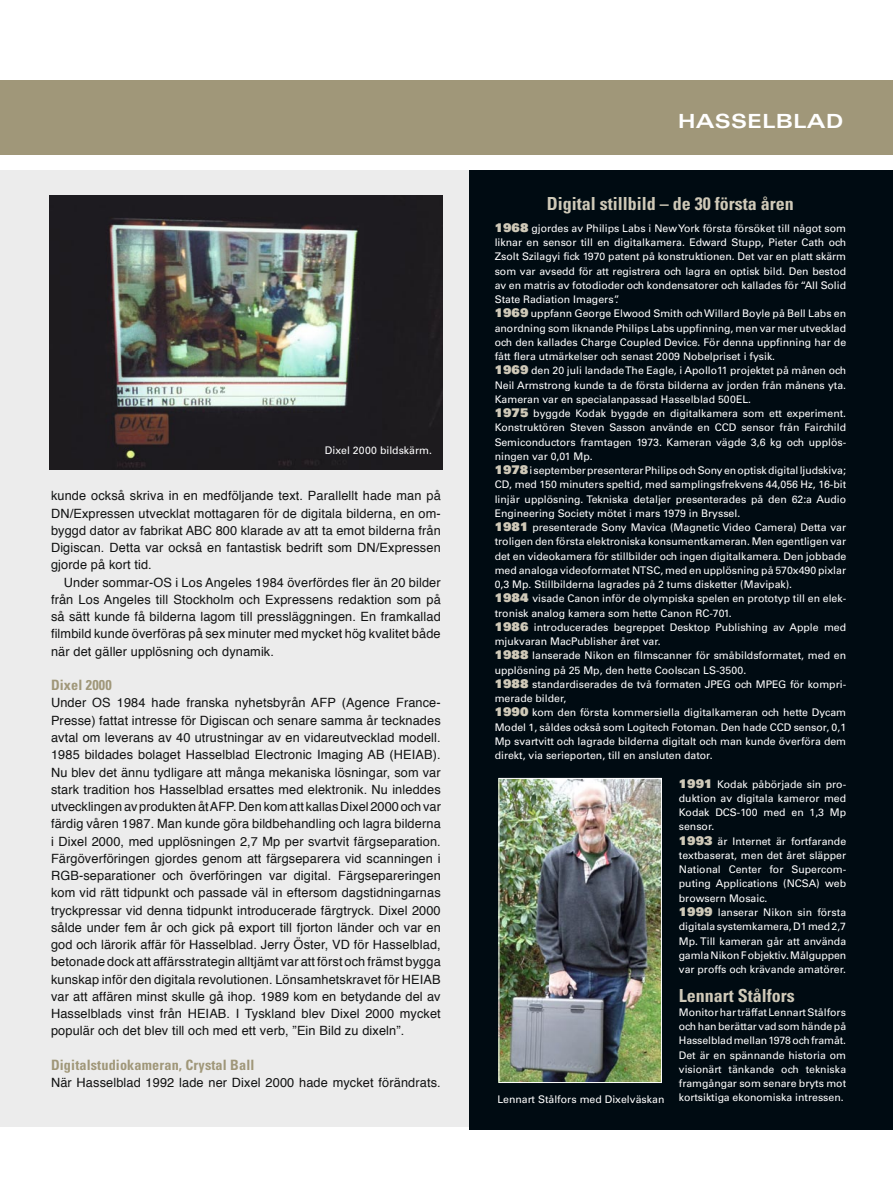
<style>
.page{position:relative;width:893px;height:1191px;background:#fff}
.page>*{position:absolute;margin:0;border:0;box-sizing:border-box;transform-origin:0 0}
.t1{font:700 expanded 19.5px "Univers";letter-spacing:.02em;color:#fff}
.Bildtext{font:700 condensed 18px "Univers";color:#cfc9b8}
.Mellanrubrik{font:700 condensed 14.25px "Univers";letter-spacing:.01em;color:#a09779}
.Bröd{font:12.75px/17.2px "Helvetica";letter-spacing:.01em;color:#111212;text-align:justify}
.Bildtext-2{font:10.5px/14.2px "Univers";color:#fff;text-align:justify}
.s1{font-weight:900;font-size:12px;color:#cfc9b8}
</style>
<div class="page">
<div style="left:0;top:170px;width:893px;height:957px;background:#ececec"></div>
<div style="left:0;top:80px;width:893px;height:75px;background:#a09779"></div>
<div style="left:469px;top:170px;width:424px;height:959px;background:#000b12"></div>
<img style="left:50px;top:196px;width:392px;height:273px">
<img style="left:501px;top:780px;width:159px;height:301px">
<div style="left:499px;top:778px;width:163px;height:305px;border:1px solid #fff"></div>
<p class="Bildtext-2" style="left:325px;top:443px;width:109px">Dixel 2000 bildskärm.</p>
<p class="Bröd" style="left:51px;top:487px;width:391px">kunde också skriva in en medföljande text. Parallellt hade man på DN/Expressen utvecklat mottagaren för de digitala bilderna, en om&shy;byggd dator av fabrikat ABC 800 klarade av att ta emot bilderna från Digiscan. Detta var också en fantastisk bedrift som DN/Expressen gjorde på kort tid.</p>
<p class="Bröd" style="left:51px;top:573px;width:391px;text-indent:13px">Under sommar-OS i Los Angeles 1984 överfördes fler än 20 bilder från Los Angeles till Stockholm och Expressens redaktion som på så sätt kunde få bilderna lagom till pressläggningen. En framkallad filmbild kunde överföras på sex minuter med mycket hög kvalitet både när det gäller upplösning och dynamik.</p>
<p class="Mellanrubrik" style="left:51px;top:676px;width:62px">Dixel 2000</p>
<p class="Bröd" style="left:51px;top:694px;width:391px">Under OS 1984 hade franska nyhetsbyrån AFP (Agence France-Presse) fattat intresse för Digiscan och senare samma år tecknades avtal om leverans av 40 utrustningar av en vidareutvecklad modell.<br>1985 bildades bolaget Hasselblad Electronic Imaging AB (HEIAB).<br>Nu blev det ännu tydligare att många mekaniska lösningar, som var stark tradition hos Hasselblad ersattes med elektronik. Nu inleddes utvecklingen av produkten åt AFP. Den kom att kallas Dixel 2000 och var färdig våren 1987. Man kunde göra bildbehandling och lagra bilderna i Dixel 2000, med upplösningen 2,7 Mp per svartvit färgseparation.<br>Färgöverföringen gjordes genom att färgseparera vid scanningen i RGB-separationer och överföringen var digital. Färgsepareringen kom vid rätt tidpunkt och passade väl in eftersom dagstidningarnas tryckpressar vid denna tidpunkt introducerade färgtryck. Dixel 2000 sålde under fem år och gick på export till fjorton länder och var en god och lärorik affär för Hasselblad. Jerry Öster, VD för Hasselblad, betonade dock att affärsstrategin alltjämt var att först och främst bygga kunskap inför den digitala revolutionen. Lönsamhetskravet för HEIAB var att affären minst skulle gå ihop. 1989 kom en betydande del av Hasselblads vinst från HEIAB. I Tyskland blev Dixel 2000 mycket populär och det blev till och med ett verb, ”Ein Bild zu dixeln”.</p>
<p class="Mellanrubrik" style="left:51px;top:1056px;width:205px">Digitalstudiokameran, Crystal Ball</p>
<p class="Bröd" style="left:51px;top:1073px;width:391px">När Hasselblad 1992 lade ner Dixel 2000 hade mycket förändrats.</p>
<p class="t1" style="left:678px;top:110px;width:167px">HASSELBLAD</p>
<p class="Bildtext" style="left:547px;top:192px;width:248px">Digital stillbild – de 30 första åren</p>
<p class="Bildtext-2" style="left:495px;top:221px;width:353px"><span class="s1">1968</span> gjordes av Philips Labs i New York första försöket till något som liknar en sensor till en digitalkamera. Edward Stupp, Pieter Cath och Zsolt Szilagyi fick 1970 patent på konstruktionen. Det var en platt skärm som var avsedd för att registrera och lagra en optisk bild. Den bestod av en matris av fotodioder och kondensatorer och kallades för “All Solid State Radiation Imagers”.</p>
<p class="Bildtext-2" style="left:495px;top:306px;width:353px"><span class="s1">1969</span> uppfann George Elwood Smith och Willard Boyle på Bell Labs en anordning som liknande Philips Labs uppfinning, men var mer utvecklad och den kallades Charge Coupled Device. För denna uppfinning har de fått flera utmärkelser och senast 2009 Nobelpriset i fysik.</p>
<p class="Bildtext-2" style="left:495px;top:363px;width:353px"><span class="s1">1969</span> den 20 juli landade The Eagle, i Apollo11 projektet på månen och Neil Armstrong kunde ta de första bilderna av jorden från månens yta.<br>Kameran var en specialanpassad Hasselblad 500EL.</p>
<p class="Bildtext-2" style="left:495px;top:406px;width:353px"><span class="s1">1975</span> byggde Kodak byggde en digitalkamera som ett experiment.<br>Konstruktören Steven Sasson använde en CCD sensor från Fairchild Semiconductors framtagen 1973. Kameran vägde 3,6 kg och upplös&shy;ningen var 0,01 Mp.</p>
<p class="Bildtext-2" style="left:495px;top:463px;width:353px"><span class="s1">1978</span> i september presenterar Philips och Sony en optisk digital ljudskiva; CD, med 150 minuters speltid, med samplingsfrekvens 44,056 Hz, 16-bit linjär upplösning. Tekniska detaljer presenterades på den 62:a Audio Engineering Society mötet i mars 1979 in Bryssel.</p>
<p class="Bildtext-2" style="left:495px;top:520px;width:353px"><span class="s1">1981</span> presenterade Sony Mavica (Magnetic Video Camera) Detta var troligen den första elektroniska konsumentkameran. Men egentligen var det en videokamera för stillbilder och ingen digitalkamera. Den jobbade med analoga videoformatet NTSC, med en upplösning på 570x490 pixlar 0,3 Mp. Stillbilderna lagrades på 2 tums disketter (Mavipak).</p>
<p class="Bildtext-2" style="left:495px;top:591px;width:353px"><span class="s1">1984</span> visade Canon inför de olympiska spelen en prototyp till en elek&shy;tronisk analog kamera som hette Canon RC-701.</p>
<p class="Bildtext-2" style="left:495px;top:620px;width:353px"><span class="s1">1986</span> introducerades begreppet Desktop Publishing av Apple med mjukvaran MacPublisher året var.</p>
<p class="Bildtext-2" style="left:495px;top:648px;width:353px"><span class="s1">1988</span> lanserade Nikon en filmscanner för småbildsformatet, med en upplösning på 25 Mp, den hette Coolscan LS-3500.</p>
<p class="Bildtext-2" style="left:495px;top:677px;width:353px"><span class="s1">1988</span> standardiserades de två formaten JPEG och MPEG för kompri&shy;merade bilder,</p>
<p class="Bildtext-2" style="left:495px;top:705px;width:353px"><span class="s1">1990</span> kom den första kommersiella digitalkameran och hette Dycam Model 1, såldes också som Logitech Fotoman. Den hade CCD sensor, 0,1<br>Mp svartvitt och lagrade bilderna digitalt och man kunde överföra dem direkt, via serieporten, till en ansluten dator.</p>
<p class="Bildtext-2" style="left:679px;top:777px;width:169px"><span class="s1">1991</span> Kodak påbörjade sin pro&shy;duktion av digitala kameror med Kodak DCS-100 med en 1,3 Mp sensor.</p>
<p class="Bildtext-2" style="left:679px;top:834px;width:169px"><span class="s1">1993</span> är Internet är fortfarande textbaserat, men det året släpper National Center for Supercom&shy;puting Applications (NCSA) web browsern Mosaic.</p>
<p class="Bildtext-2" style="left:679px;top:905px;width:169px"><span class="s1">1999</span> lanserar Nikon sin första digitala systemkamera, D1 med 2,7<br>Mp. Till kameran går att använda gamla Nikon F objektiv. Målguppen var proffs och krävande amatörer.</p>
<p class="Bildtext" style="left:679px;top:984px;width:117px">Lennart Stålfors</p>
<p class="Bildtext-2" style="left:679px;top:1005px;width:169px">Monitor har träffat Lennart Stålfors och han berättar vad som hände på Hasselblad mellan 1978 och framåt.<br>Det är en spännande historia om visionärt tänkande och tekniska framgångar som senare bryts mot kortsiktiga ekonomiska intressen.</p>
<p class="Bildtext-2" style="left:498px;top:1092px;width:168px">Lennart Stålfors med Dixelväskan</p>
</div>
